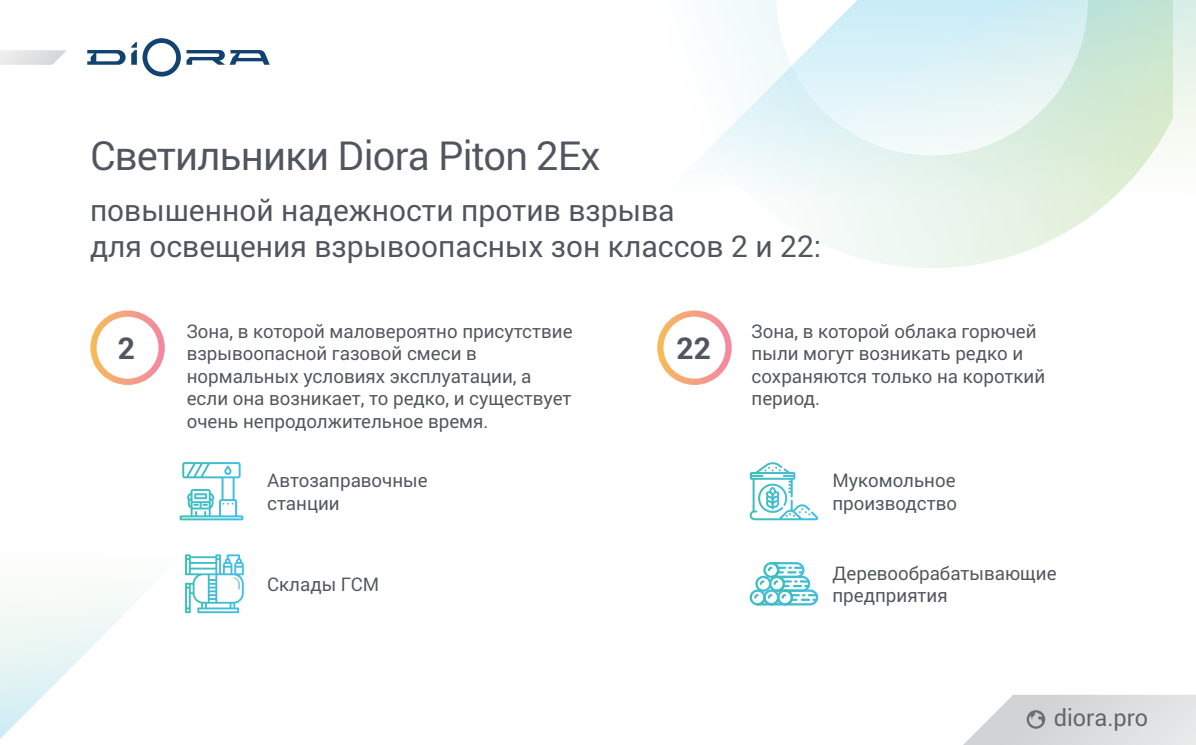
<style>
.page{position:relative;width:1196px;height:745px;background:#fff}
.page>*{position:absolute;margin:0;border:0;box-sizing:border-box;transform-origin:0 0}
.t1{font:40px "Roboto";letter-spacing:-.02em;color:#51565e}
.t2{font:30px/36px "Roboto";color:#51565e}
.t3{font:700 30px "Roboto";color:#51565e}
.t4{font:23.5px "Roboto";color:#636366}
.t5{font:18.75px/22.5px "Roboto";color:#51565e}
</style>
<div class="page">
<svg style="left:964px;top:695px;width:232px;height:49px;background:#dcddde"></svg>
<svg style="left:143px;top:38px;width:38px;height:38px"></svg>
<svg style="left:87px;top:42px;width:50px;height:23px"></svg>
<svg style="left:187px;top:50px;width:83px;height:15px"></svg>
<svg style="left:0;top:50px;width:67px;height:15px"></svg>
<svg style="left:664px;top:198px;width:449px;height:138px"></svg>
<svg style="left:699px;top:0;width:497px;height:198px"></svg>
<svg style="left:0;top:600px;width:191px;height:139px"></svg>
<svg style="left:180px;top:462px;width:63px;height:58px"></svg>
<svg style="left:185px;top:554px;width:59px;height:58px"></svg>
<svg style="left:750px;top:562px;width:68px;height:43px"></svg>
<svg style="left:750px;top:462px;width:68px;height:58px"></svg>
<div style="left:657px;top:310px;width:75px;height:74px;border:6px solid #fff;border-radius:50%"></div>
<div style="left:90px;top:310px;width:75px;height:74px;border:6px solid #fff;border-radius:50%"></div>
<h1 class="t1" style="left:90px;top:128px;width:512px">Светильники Diora Piton 2Ex</h1>
<h2 class="t2" style="left:90px;top:191px;width:733px">повышенной надежности против взрыва<br>для освещения взрывоопасных зон классов 2 и 22:</h2>
<p class="t5" style="left:187px;top:319px;width:387px">Зона, в которой маловероятно присутствие взрывоопасной газовой смеси в нормальных условиях эксплуатации, а если она возникает, то редко, и существует очень непродолжительное время.</p>
<p class="t5" style="left:752px;top:319px;width:295px">Зона, в которой облака горючей пыли могут возникать редко и сохраняются только на короткий период.</p>
<h2 class="t3" style="left:118px;top:327px;width:19px">2</h2>
<h2 class="t3" style="left:677px;top:327px;width:36px">22</h2>
<p class="t5" style="left:267px;top:468px;width:162px">Автозаправочные станции</p>
<p class="t5" style="left:832px;top:468px;width:126px">Мукомольное производство</p>
<p class="t5" style="left:267px;top:572px;width:113px">Склады ГСМ</p>
<p class="t5" style="left:832px;top:560px;width:226px">Деревообрабатывающие предприятия</p>
<p class="t4" style="left:1054px;top:700px;width:96px">diora.pro</p>
</div>
